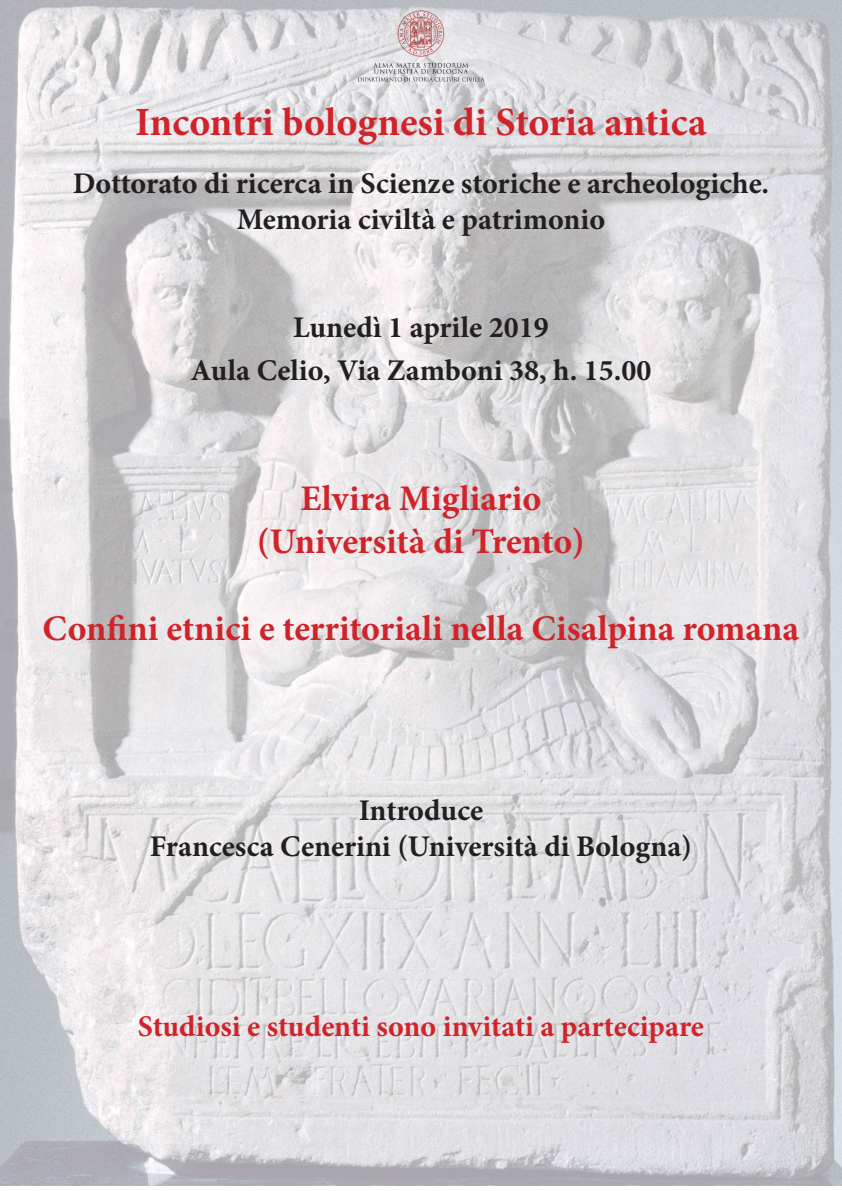
<style>
.page{position:relative;width:842px;height:1191px;background:#fff}
.page>*{position:absolute;margin:0;border:0;box-sizing:border-box;transform-origin:0 0}
.t1{font:700 40px "Minion Pro";color:#d1232a}
.t2{font:700 36px "Minion Pro";color:#d1232a}
.t3{font:700 30px "Minion Pro";color:#231f20}
.t4{font:700 30px "Minion Pro";letter-spacing:-.005em;color:#d1232a}
</style>
<div class="page">
<img style="left:0;top:0;width:842px;height:1185px">
<img style="left:358px;top:10px;width:126px;height:74px">
<p class="t1" style="left:135px;top:94px;width:573px">Incontri bolognesi di Storia antica</p>
<p class="t3" style="left:73px;top:162px;width:698px">Dottorato di ricerca in Scienze storiche e archeologiche.</p>
<p class="t3" style="left:237px;top:198px;width:370px">Memoria civiltà e patrimonio</p>
<p class="t3" style="left:293px;top:306px;width:257px">Lunedì 1 aprile 2019</p>
<p class="t3" style="left:191px;top:349px;width:462px">Aula Celio, Via Zamboni 38, h. 15.00</p>
<p class="t2" style="left:300px;top:473px;width:242px">Elvira Migliario</p>
<p class="t2" style="left:257px;top:516px;width:329px">(Università di Trento)</p>
<p class="t2" style="left:43px;top:603px;width:758px">Confini etnici e territoriali nella Cisalpina romana</p>
<p class="t3" style="left:359px;top:789px;width:126px">Introduce</p>
<p class="t3" style="left:150px;top:825px;width:544px">Francesca Cenerini (Università di Bologna)</p>
<p class="t4" style="left:138px;top:1005px;width:568px">Studiosi e studenti sono invitati a partecipare</p>
</div>
